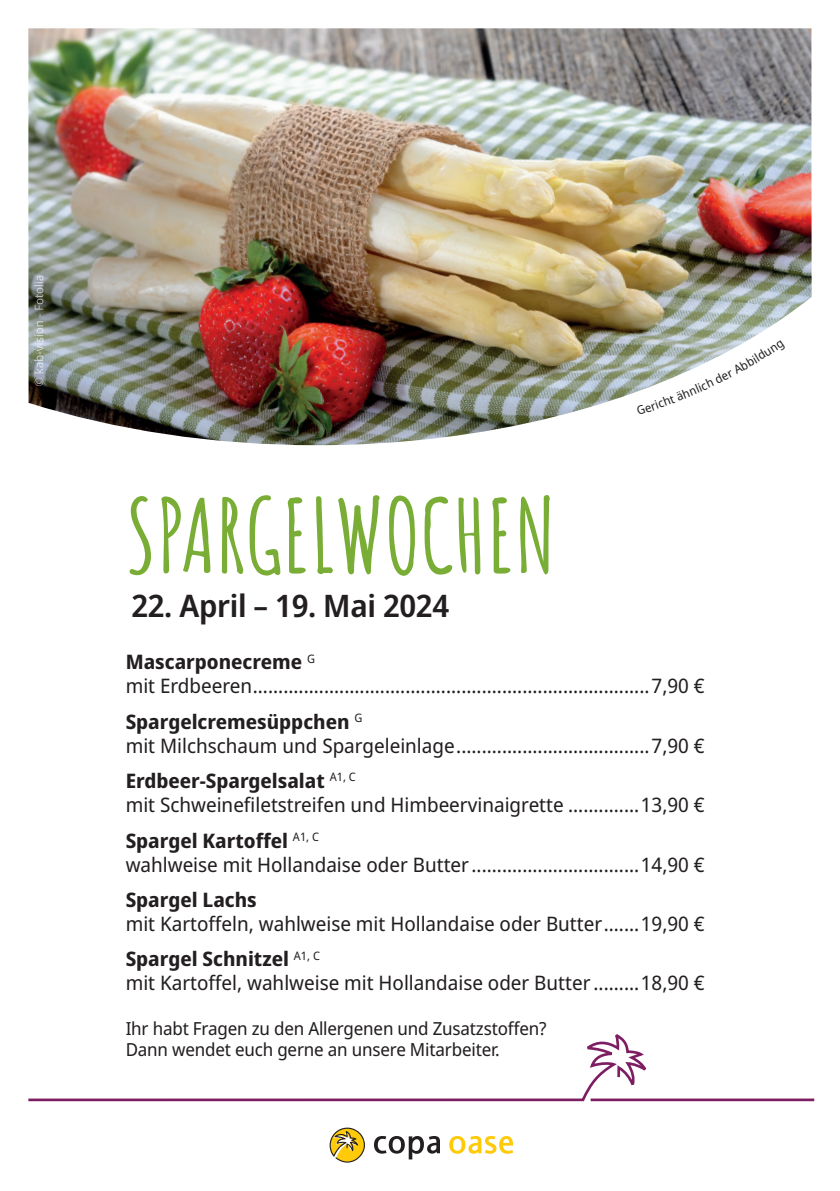
<style>
.page{position:relative;width:840px;height:1191px;background:#fff}
.page>*{position:absolute;margin:0;border:0;box-sizing:border-box;transform-origin:0 0}
.t1{font:700 100px "Amatic SC";color:#79ad36}
.t2{font:600 31px "Noto Sans Display";letter-spacing:-.01em;color:#231f20}
.t3{font:20px/24px "Noto Sans Display";color:#231f20}
.t4{font:700 20px "Noto Sans Display";color:#231f20}
.t5{font:18px/21.6px "Noto Sans Display";letter-spacing:-.01em;color:#231f20}
.s1{font-weight:700}
</style>
<div class="page">
<svg style="left:28px;top:1034px;width:622px;height:68px"></svg>
<hr style="left:590px;top:1098px;width:223px;height:3px;background:#7d1e62">
<svg style="left:449px;top:1136px;width:64px;height:17px"></svg>
<svg style="left:374px;top:1136px;width:66px;height:23px"></svg>
<svg style="left:329px;top:1127px;width:36px;height:35px"></svg>
<img style="left:28px;top:28px;width:783px;height:417px">
<img style="left:34px;top:276px;width:9px;height:110px">
<svg style="left:636px;top:340px;width:149px;height:75px"></svg>
<h1 class="t1" style="left:126px;top:459px;width:431px">SPARGELWOCHEN</h1>
<h2 class="t2" style="left:131px;top:584px;width:319px">22. April – 19. Mai 2024</h2>
<p class="t3" style="left:126px;top:650px;width:580px"><span class="s1">Mascarponecreme</span> <sup>G<br></sup>mit Erdbeeren ..............................................................................7,90 €</p>
<p class="t3" style="left:126px;top:710px;width:580px"><span class="s1">Spargelcremesüppchen</span> <sup>G<br></sup>mit Milchschaum und Spargeleinlage ......................................7,90 €</p>
<p class="t3" style="left:126px;top:769px;width:580px"><span class="s1">Erdbeer-Spargelsalat</span> <sup>A1,</sup> <sup>C<br></sup>mit Schweinefiletstreifen und Himbeervinaigrette ..............13,90 €</p>
<p class="t3" style="left:126px;top:828px;width:580px"><span class="s1">Spargel Kartoffel</span> <sup>A1,</sup> <sup>C<br></sup>wahlweise mit Hollandaise oder Butter .................................14,90 €</p>
<p class="t4" style="left:126px;top:885px;width:133px">Spargel Lachs</p>
<p class="t3" style="left:126px;top:906px;width:580px;line-height:35.4px">mit Kartoffeln, wahlweise mit Hollandaise oder Butter .......19,90 €<br><span class="s1">Spargel Schnitzel</span> <sup>A1,</sup> <sup>C</sup></p>
<p class="t3" style="left:126px;top:971px;width:580px">mit Kartoffel, wahlweise mit Hollandaise oder Butter .........18,90 €</p>
<p class="t5" style="left:126px;top:1017px;width:422px">Ihr habt Fragen zu den Allergenen und Zusatzstoffen?<br>Dann wendet euch gerne an unsere Mitarbeiter.</p>
</div>
